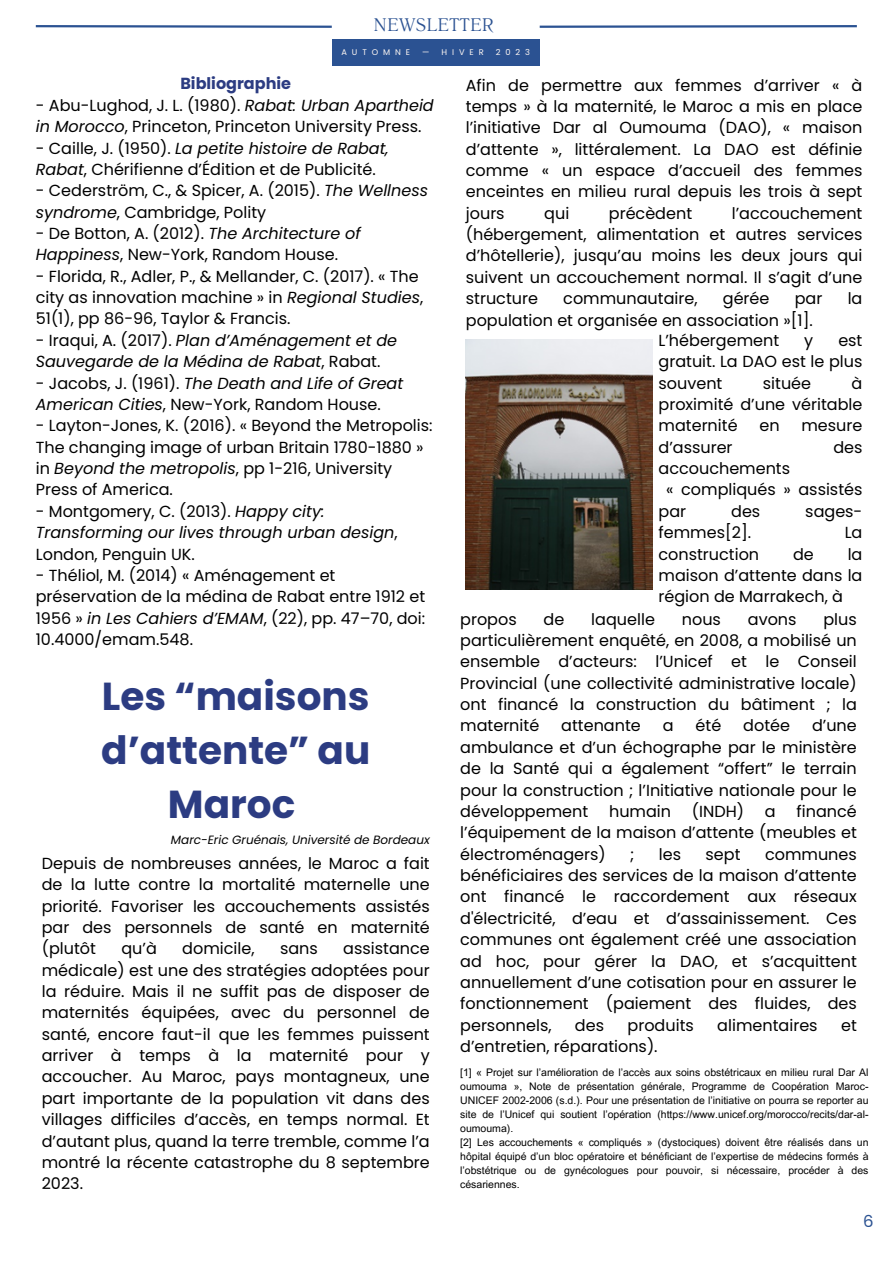
<style>
.page{position:relative;width:893px;height:1264px;background:#fff}
.page>*{position:absolute;margin:0;border:0;box-sizing:border-box;transform-origin:0 0}
.t1{font:700 39px/54px "Poppins";color:#2c3c82;text-align:center}
.t2{font:18px "Literaturnaya";color:#2b5292}
.t3{font:16.5px "Poppins";color:#2b5292}
.t4{font:16.05px/21.3px "Poppins";color:#000;text-align:justify}
.t5{font:italic 16.05px/21.3px "Poppins";color:#000}
.t6{font:700 16.05px "Poppins";color:#2c3c82}
.t7{font:italic 12px "Poppins";color:#000}
.t8{font:10.5px/14px "Arial MT Pro";color:#000;text-align:justify}
.t9{font:8.25px "Poppins";letter-spacing:.595em;color:#fdf6f2}
.s1{font-style:italic}
.s2{font-style:normal}
</style>
<div class="page">
<svg style="left:35px;top:25px;width:297px;height:3px"></svg>
<svg style="left:539px;top:25px;width:318px;height:3px"></svg>
<div style="left:332px;top:40px;width:207px;height:26px;background:#2b5292"></div>
<img style="left:466px;top:340px;width:186px;height:249px">
<p class="t2" style="left:373px;top:15px;width:122px">NEWSLETTER</p>
<p class="t9" style="left:341px;top:46px;width:70px">AUTOMNE</p>
<p class="t9" style="left:422px;top:46px;width:63px">— HIVER</p>
<p class="t9" style="left:495px;top:46px;width:36px">2023</p>
<p class="t6" style="left:180px;top:73px;width:112px">Bibliographie</p>
<p class="t4" style="left:36px;top:95px;width:399px">- Abu-Lughod, J. L. (1980). <span class="s1">Rabat: Urban Apartheid in Morocco</span>, Princeton, Princeton University Press.</p>
<p class="t4" style="left:36px;top:137px;width:354px">- Caille, J. (1950). <span class="s1">La petite histoire de Rabat,<br>Rabat</span>, Chérifienne d’Édition et de Publicité.</p>
<p class="t4" style="left:36px;top:180px;width:394px">- Cederström, C., &amp; Spicer, A. (2015). <span class="s1">The Wellness syndrome</span>, Cambridge, Polity</p>
<p class="t4" style="left:36px;top:223px;width:326px">- De Botton, A. (2012). <span class="s1">The Architecture of<br>Happiness</span>, New-York, Random House.</p>
<p class="t4" style="left:36px;top:265px;width:389px;text-align:left">- Florida, R., Adler, P., &amp; Mellander, C. (2017). « The city as innovation machine » in <span class="s1">Regional Studies</span>,<br>51(1), pp 86-96, Taylor &amp; Francis.</p>
<p class="t5" style="left:36px;top:329px;width:363px"><span class="s2">- Iraqui, A. (2017).</span> Plan d’Aménagement et de<br>Sauvegarde de la Médina de Rabat<span class="s2">, Rabat.</span></p>
<p class="t4" style="left:36px;top:372px;width:369px">- Jacobs, J. (1961). <span class="s1">The Death and Life of Great<br>American Cities</span>, New-York, Random House.</p>
<p class="t4" style="left:36px;top:415px;width:398px;text-align:left">- Layton-Jones, K. (2016). « Beyond the Metropolis:<br>The changing image of urban Britain 1780-1880 » in <span class="s1">Beyond the metropolis</span>, pp 1-216, University Press of America.</p>
<p class="t5" style="left:36px;top:500px;width:363px"><span class="s2">- Montgomery, C. (2013).</span> Happy city:<br>Transforming our lives through urban design<span class="s2">,<br>London, Penguin UK.</span></p>
<p class="t4" style="left:36px;top:564px;width:391px;text-align:left">- Théliol, M. (2014) « Aménagement et préservation de la médina de Rabat entre 1912 et 1956 » <span class="s1">in Les Cahiers d’EMAM</span>, (22), pp. 47–70, doi:<br>10.4000/emam.548.</p>
<p class="t1" style="left:101px;top:669px;width:270px">Les “maisons d’attente” au<br>Maroc</p>
<p class="t7" style="left:171px;top:831px;width:260px">Marc-Eric Gruénais, Université de Bordeaux</p>
<p class="t4" style="left:42px;top:852px;width:389px">Depuis de nombreuses années, le Maroc a fait de la lutte contre la mortalité maternelle une priorité. Favoriser les accouchements assistés par des personnels de santé en maternité (plutôt</p>
<p class="t4" style="left:121px;top:937px;width:37px">qu’à</p>
<p class="t4" style="left:182px;top:937px;width:74px">domicile,</p>
<p class="t4" style="left:280px;top:937px;width:39px">sans</p>
<p class="t4" style="left:42px;top:937px;width:389px;text-indent:301px">assistance médicale) est une des stratégies adoptées pour la réduire. Mais il ne suffit pas de disposer de maternités équipées, avec du personnel de santé, encore faut-il que les femmes puissent arriver à temps à la maternité pour y accoucher. Au Maroc, pays montagneux, une part importante de la population vit dans des villages difficiles d’accès, en temps normal. Et d’autant plus, quand la terre tremble, comme l’a montré la récente catastrophe du 8 septembre 2023.</p>
<p class="t4" style="left:466px;top:74px;width:398px">Afin de permettre aux femmes d’arriver « à temps » à la maternité, le Maroc a mis en place l’initiative Dar al Oumouma (DAO), « maison d’attente », littéralement. La DAO est définie comme « un espace d’accueil des femmes enceintes en milieu rural depuis les trois à sept jours</p>
<p class="t4" style="left:544px;top:202px;width:27px">qui</p>
<p class="t4" style="left:609px;top:202px;width:85px">précèdent</p>
<p class="t4" style="left:466px;top:202px;width:398px;text-indent:266px">l’accouchement (hébergement, alimentation et autres services d’hôtellerie), jusqu’au moins les deux jours qui suivent un accouchement normal. Il s’agit d’une structure</p>
<p class="t4" style="left:563px;top:288px;width:136px">communautaire,</p>
<p class="t4" style="left:722px;top:288px;width:48px">gérée</p>
<p class="t4" style="left:794px;top:288px;width:29px">par</p>
<p class="t4" style="left:847px;top:288px;width:16px">la</p>
<p class="t4" style="left:466px;top:309px;width:348px">population et organisée en association »[1].</p>
<p class="t4" style="left:658px;top:329px;width:122px">L’hébergement</p>
<p class="t4" style="left:804px;top:329px;width:11px">y</p>
<p class="t4" style="left:658px;top:329px;width:205px;text-indent:180px">est gratuit. La DAO est le plus souvent</p>
<p class="t4" style="left:658px;top:372px;width:205px;text-indent:193px">à proximité d’une véritable maternité</p>
<p class="t4" style="left:762px;top:372px;width:50px">située</p>
<p class="t4" style="left:759px;top:415px;width:22px">en</p>
<p class="t4" style="left:801px;top:415px;width:62px">mesure</p>
<p class="t4" style="left:658px;top:436px;width:76px">d’assurer</p>
<p class="t4" style="left:833px;top:436px;width:31px">des</p>
<p class="t4" style="left:658px;top:458px;width:133px">accouchements</p>
<p class="t4" style="left:658px;top:479px;width:205px;text-indent:8px">« compliqués » assistés par</p>
<p class="t4" style="left:731px;top:500px;width:31px">des</p>
<p class="t4" style="left:805px;top:500px;width:59px">sages-</p>
<p class="t4" style="left:658px;top:522px;width:94px">femmes[2].</p>
<p class="t4" style="left:844px;top:522px;width:19px">La</p>
<p class="t4" style="left:658px;top:543px;width:102px">construction</p>
<p class="t4" style="left:793px;top:543px;width:22px">de</p>
<p class="t4" style="left:658px;top:543px;width:205px;text-indent:189px">la maison d’attente dans la région de Marrakech, à</p>
<p class="t4" style="left:460px;top:608px;width:398px;text-indent:363px">plus particulièrement enquêté, en 2008, a mobilisé un ensemble d’acteurs: l’Unicef et le Conseil Provincial (une collectivité administrative locale) ont financé la construction du bâtiment ; la maternité</p>
<p class="t4" style="left:460px;top:608px;width:58px">propos</p>
<p class="t4" style="left:543px;top:608px;width:22px">de</p>
<p class="t4" style="left:591px;top:608px;width:65px">laquelle</p>
<p class="t4" style="left:681px;top:608px;width:41px">nous</p>
<p class="t4" style="left:747px;top:608px;width:50px">avons</p>
<p class="t4" style="left:561px;top:715px;width:81px">attenante</p>
<p class="t4" style="left:662px;top:715px;width:12px">a</p>
<p class="t4" style="left:695px;top:715px;width:27px">été</p>
<p class="t4" style="left:743px;top:715px;width:48px">dotée</p>
<p class="t4" style="left:460px;top:715px;width:398px;text-indent:352px">d’une ambulance et d’un échographe par le ministère de la Santé qui a également “offert” le terrain pour la construction ; l’Initiative nationale pour le développement</p>
<p class="t4" style="left:609px;top:800px;width:64px">humain</p>
<p class="t4" style="left:692px;top:800px;width:54px">(INDH)</p>
<p class="t4" style="left:765px;top:800px;width:12px">a</p>
<p class="t4" style="left:460px;top:800px;width:398px;text-indent:336px">financé l’équipement de la maison d’attente (meubles et électroménagers)</p>
<p class="t4" style="left:630px;top:843px;width:6px">;</p>
<p class="t4" style="left:659px;top:843px;width:24px">les</p>
<p class="t4" style="left:705px;top:843px;width:36px">sept</p>
<p class="t4" style="left:460px;top:843px;width:398px;text-indent:305px">communes bénéficiaires des services de la maison d’attente ont financé le raccordement aux réseaux d'électricité, d’eau et d’assainissement. Ces communes ont également créé une association ad hoc, pour gérer la DAO, et s’acquittent annuellement d’une cotisation pour en assurer le fonctionnement (paiement des fluides, des personnels,</p>
<p class="t4" style="left:575px;top:1014px;width:31px">des</p>
<p class="t4" style="left:627px;top:1014px;width:68px">produits</p>
<p class="t4" style="left:717px;top:1014px;width:102px">alimentaires</p>
<p class="t4" style="left:841px;top:1014px;width:17px">et</p>
<p class="t4" style="left:460px;top:1035px;width:199px">d’entretien, réparations).</p>
<p class="t8" style="left:460px;top:1066px;width:410px">[1] « Projet sur l’amélioration de l’accès aux soins obstétricaux en milieu rural Dar Al oumouma », Note de présentation générale, Programme de Coopération Maroc-UNICEF 2002-2006 (s.d.). Pour une présentation de l’initiative on pourra se reporter au site de l’Unicef qui soutient l’opération (https://www.unicef.org/morocco/recits/dar-al&shy;oumouma).</p>
<p class="t8" style="left:460px;top:1136px;width:410px">[2] Les accouchements « compliqués » (dystociques) doivent être réalisés dans un hôpital équipé d’un bloc opératoire et bénéficiant de l’expertise de médecins formés à l’obstétrique ou de gynécologues pour pouvoir, si nécessaire, procéder à des césariennes.</p>
<p class="t3" style="left:863px;top:1209px;width:12px">6</p>
</div>
